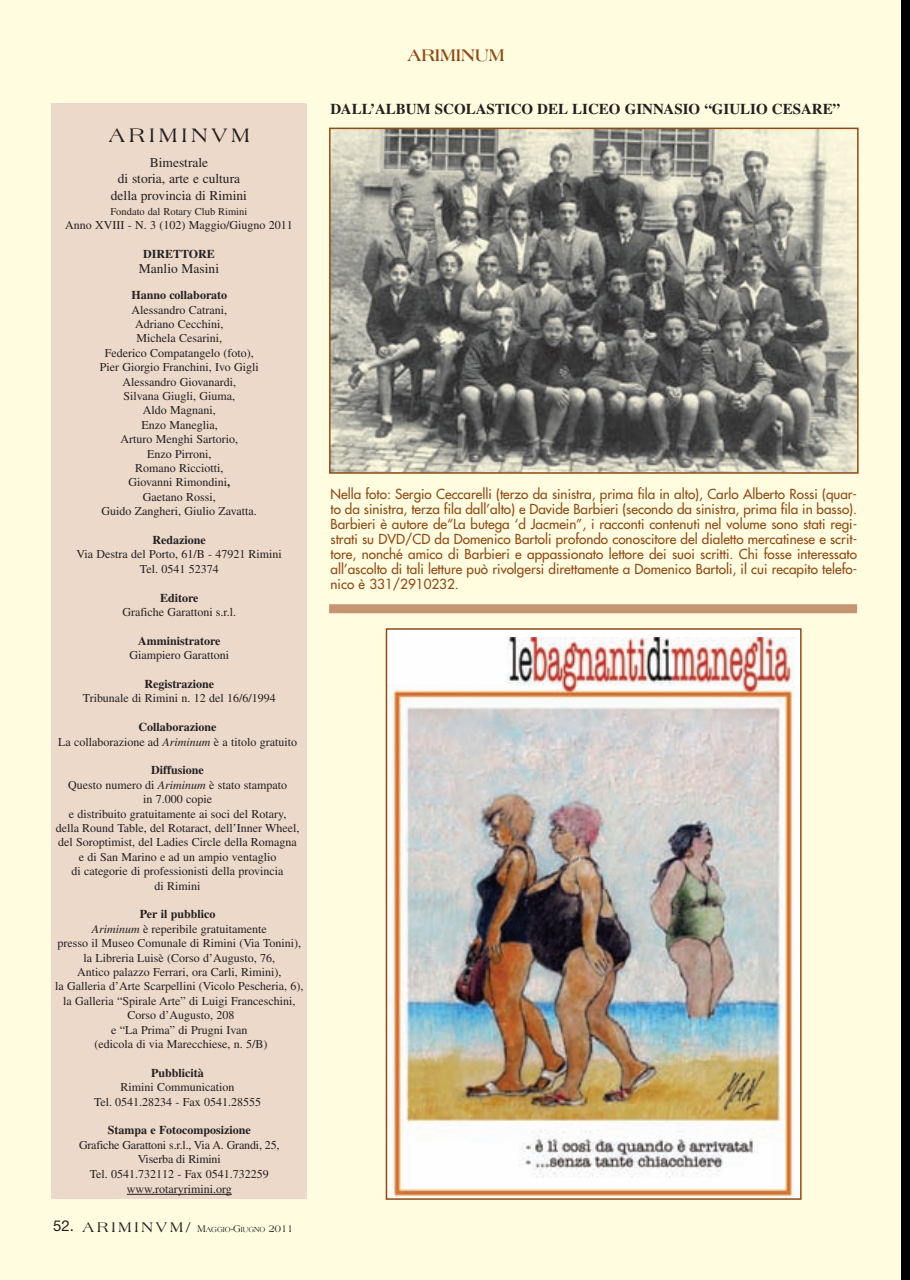
<style>
.page{position:relative;width:910px;height:1280px;background:#fffce0}
.page>*{position:absolute;margin:0;border:0;box-sizing:border-box;transform-origin:0 0}
.t1{font:21px "Americana";letter-spacing:.195em;color:#231f20}
.t2{font:700 18px "Americana";color:#8f4a15}
.t3{font:700 15px "Times";color:#231f20}
.t4{font:13.5px/15px "Futura";color:#8f4a15;text-align:justify}
.t5{font:13.5px/16.2px "Times";color:#231f20;text-align:center}
.t6{font:12px/14.4px "Times";color:#231f20;text-align:center}
.t7{font:700 12px "Times";color:#231f20}
.t8{font:10.5px "Times";color:#231f20}
.t9{font:7.8px "Americana";color:#231f20;scale:.9 1}
.s1{font-weight:700}
.s2{font-style:italic}
.s3{font-family:"Helvetica Neue";font-size:15px}
.s4{font-size:15px}
.s5{font-size:10.5px}
</style>
<div class="page">
<div style="left:51px;top:104px;width:256px;height:1095px;background:#ecd9ca"></div>
<svg style="left:127px;top:1194px;width:61px;height:1px"></svg>
<hr style="left:188px;top:1194px;width:38px;height:1px;background:#231f20">
<img style="left:332px;top:131px;width:524px;height:340px">
<div style="left:329px;top:128px;width:530px;height:346px;border:2px solid #8f4a15"></div>
<div style="left:329px;top:604px;width:528px;height:9px;background:#c59473"></div>
<img style="left:389px;top:637px;width:410px;height:560px">
<div style="left:386px;top:628px;width:416px;height:572px;border:2px solid #8f4a15"></div>
<div style="left:901px;top:0;width:9px;height:1280px;background:#000"></div>
<h1 class="t1" style="left:109px;top:127px;width:142px">ARIMINVM</h1>
<p class="t5" style="left:111px;top:156px;width:138px">Bimestrale<br>di storia, arte e cultura della provincia di Rimini</p>
<p class="t8" style="left:111px;top:208px;width:138px">Fondato dal Rotary Club Rimini</p>
<p class="t6" style="left:65px;top:219px;width:229px">Anno XVIII - N. 3 (102) Maggio/Giugno 2011</p>
<p class="t7" style="left:143px;top:250px;width:73px">DIRETTORE</p>
<p class="t5" style="left:139px;top:262px;width:82px">Manlio Masini</p>
<p class="t7" style="left:131px;top:291px;width:97px">Hanno collaborato</p>
<p class="t6" style="left:100px;top:304px;width:161px">Alessandro Catrani,<br>Adriano Cecchini,<br>Michela Cesarini,<br>Federico Compatangelo (foto),<br>Pier Giorgio Franchini, Ivo Gigli<br>Alessandro Giovanardi,<br>Silvana Giugli, Giuma,<br>Aldo Magnani,<br>Enzo Maneglia,<br>Arturo Menghi Sartorio,<br>Enzo Pirroni,<br>Romano Ricciotti,<br>Giovanni Rimondini<span class="s1">,<br></span>Gaetano Rossi,<br>Guido Zangheri, Giulio Zavatta.</p>
<p class="t7" style="left:153px;top:536px;width:55px">Redazione</p>
<p class="t6" style="left:77px;top:549px;width:207px">Via Destra del Porto, 61/B - 47921 Rimini<br>Tel. 0541 52374</p>
<p class="t7" style="left:160px;top:594px;width:40px">Editore</p>
<p class="t6" style="left:122px;top:606px;width:115px">Grafiche Garattoni s.r.l.</p>
<p class="t7" style="left:138px;top:637px;width:84px">Amministratore</p>
<p class="t6" style="left:129px;top:649px;width:101px">Giampiero Garattoni</p>
<p class="t7" style="left:144px;top:680px;width:71px">Registrazione</p>
<p class="t6" style="left:83px;top:693px;width:194px">Tribunale di Rimini n. 12 del 16/6/1994</p>
<p class="t6" style="left:58px;top:721px;width:241px"><span class="s1">Collaborazione<br></span>La collaborazione ad <span class="s2">Ariminum</span> è a titolo gratuito</p>
<p class="t6" style="left:56px;top:765px;width:245px"><span class="s1">Diffusione<br></span>Questo numero di <span class="s2">Ariminum</span> è stato stampato<br>in 7.000 copie<br>e distribuito gratuitamente ai soci del Rotary, della Round Table, del Rotaract, dell’Inner Wheel, del Soroptimist, del Ladies Circle della Romagna e di San Marino e ad un ampio ventaglio<br>di categorie di professionisti della provincia<br>di Rimini</p>
<p class="t6" style="left:55px;top:909px;width:250px"><span class="s1">Per il pubblico<br></span><span class="s2">Ariminum</span> è reperibile gratuitamente<br>presso il Museo Comunale di Rimini (Via Tonini), la Libreria Luisè (Corso d’Augusto, 76,<br>Antico palazzo Ferrari, ora Carli, Rimini),<br>la Galleria d’Arte Scarpellini (Vicolo Pescheria, 6), la Galleria “Spirale Arte” di Luigi Franceschini, Corso d’Augusto, 208<br>e “La Prima” di Prugni Ivan<br>(edicola di via Marecchiese, n. 5/B)</p>
<p class="t7" style="left:151px;top:1069px;width:54px">Pubblicità</p>
<p class="t6" style="left:94px;top:1081px;width:168px">Rimini Communication<br>Tel. 0541.28234 - Fax 0541.28555</p>
<p class="t7" style="left:108px;top:1126px;width:144px">Stampa e Fotocomposizione</p>
<p class="t6" style="left:79px;top:1139px;width:202px">Grafiche Garattoni s.r.l., Via A. Grandi, 25,<br>Viserba di Rimini<br>Tel. 0541.732112 - Fax 0541.732259 www.rotaryrimini.org</p>
<p class="t9" style="left:53px;top:1226px;width:268px"><span class="s3">52.</span> <span class="s4">A R I M I N V M /</span> <span class="s5">M</span>AGGIO<span class="s5">-G</span>IUGNO <span class="s5">2011</span></p>
<h2 class="t2" style="left:407px;top:47px;width:99px">ARIMINUM</h2>
<p class="t3" style="left:331px;top:104px;width:511px">DALL’ALBUM SCOLASTICO DEL LICEO GINNASIO “GIULIO CESARE”</p>
<p class="t4" style="left:331px;top:487px;width:528px">Nella foto: Sergio Ceccarelli (terzo da sinistra, prima fila in alto), Carlo Alberto Rossi (quar&shy;to da sinistra, terza fila dall’alto) e Davide Barbieri (secondo da sinistra, prima fila in basso).<br>Barbieri è autore de“La butega ‘d Jacmein”, i racconti contenuti nel volume sono stati regi&shy;strati su DVD/CD da Domenico Bartoli profondo conoscitore del dialetto mercatinese e scrit&shy;tore, nonché amico di Barbieri e appassionato lettore dei suoi scritti. Chi fosse interessato all’ascolto di tali letture può rivolgersi direttamente a Domenico Bartoli, il cui recapito telefo&shy;nico è 331/2910232.</p>
</div>
